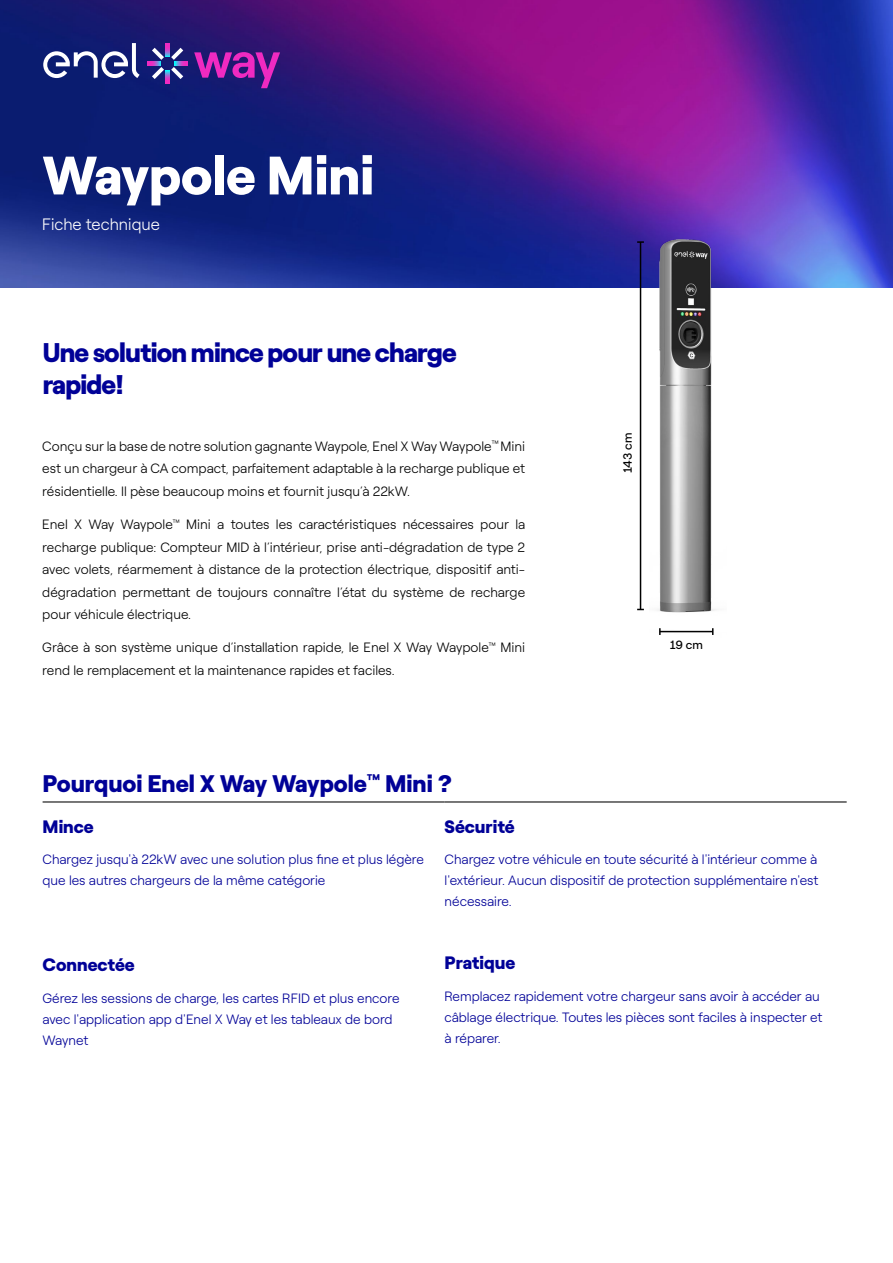
<style>
.page{position:relative;width:893px;height:1263px;background:#fff}
.page>*{position:absolute;margin:0;border:0;box-sizing:border-box;transform-origin:0 0}
.t1{font:900 54px "Roobert ENEL";color:#fff}
.t2{font:900 27px/32.4px "Roobert ENELRUS";letter-spacing:-.03em;color:#000197}
.t3{font:900 24px "Roobert ENEL";color:#000197}
.t4{font:900 18px "Roobert ENEL";color:#000197}
.t5{font:300 16.5px "Roobert ENEL";color:#fff}
.t6{font:300 13.5px/22.5px "Roobert ENELRUS";color:#000;text-align:justify}
.t7{font:300 13.5px/21px "Roobert ENEL";color:#000197}
.t8{font:12px "Roobert ENEL";letter-spacing:-.015em;color:#000}
</style>
<div class="page">
<hr style="left:43px;top:801px;width:402px;height:1px;background:#000">
<hr style="left:445px;top:801px;width:402px;height:1px;background:#000">
<img style="left:0;top:0;width:893px;height:287px">
<svg style="left:194px;top:52px;width:86px;height:36px;background:#701f91"></svg>
<svg style="left:43px;top:43px;width:97px;height:35px"></svg>
<hr style="left:147px;top:61px;width:14px;height:4px;background:#ef2ac1">
<hr style="left:166px;top:70px;width:4px;height:14px;background:#ef2ac1">
<svg style="left:152px;top:43px;width:36px;height:36px"></svg>
<hr style="left:640px;top:242px;width:1px;height:367px;background:#000">
<svg style="left:637px;top:241px;width:7px;height:2px"></svg>
<img style="left:649px;top:224px;width:77px;height:411px">
<h1 class="t1" style="left:42px;top:133px;width:333px">Waypole Mini</h1>
<p class="t5" style="left:42px;top:212px;width:119px">Fiche technique</p>
<h2 class="t2" style="left:43px;top:334px;width:416px">Une solution mince pour une charge rapide!</h2>
<p class="t6" style="left:42px;top:434px;width:484px">Conçu sur la base de notre solution gagnante Waypole, Enel X Way Waypole<sup>™</sup> Mini est un chargeur à CA compact, parfaitement adaptable à la recharge publique et résidentielle. Il pèse beaucoup moins et fournit jusqu’à 22kW.</p>
<p class="t6" style="left:42px;top:512px;width:484px">Enel X Way Waypole<sup>™</sup> Mini a toutes les caractéristiques nécessaires pour la recharge publique: Compteur MID à l’intérieur, prise anti-dégradation de type 2 avec volets, réarmement à distance de la protection électrique, dispositif anti&shy;dégradation permettant de toujours connaître l’état du système de recharge pour véhicule électrique.</p>
<p class="t6" style="left:42px;top:635px;width:484px">Grâce à son système unique d’installation rapide, le Enel X Way Waypole<sup>™</sup> Mini rend le remplacement et la maintenance rapides et faciles.</p>
<p class="t8" style="left:618px;top:473px;width:42px;rotate:-90deg">143 cm</p>
<p class="t8" style="left:670px;top:635px;width:35px">19 cm</p>
<h3 class="t3" style="left:43px;top:765px;width:411px">Pourquoi Enel X Way Waypole<sup>™</sup> Mini ?</h3>
<h3 class="t4" style="left:43px;top:812px;width:53px">Mince</h3>
<p class="t7" style="left:43px;top:848px;width:383px">Chargez jusqu'à 22kW avec une solution plus fine et plus légère que les autres chargeurs de la même catégorie</p>
<h3 class="t4" style="left:445px;top:812px;width:72px">Sécurité</h3>
<p class="t7" style="left:445px;top:848px;width:375px;text-align:justify">Chargez votre véhicule en toute sécurité à l'intérieur comme à l'extérieur. Aucun dispositif de protection supplémentaire n'est nécessaire.</p>
<h3 class="t4" style="left:43px;top:950px;width:94px">Connectée</h3>
<p class="t7" style="left:43px;top:986px;width:358px">Gérez les sessions de charge, les cartes RFID et plus encore avec l'application app d'Enel X Way et les tableaux de bord<br>Waynet</p>
<h3 class="t4" style="left:445px;top:949px;width:72px">Pratique</h3>
<p class="t7" style="left:445px;top:985px;width:379px">Remplacez rapidement votre chargeur sans avoir à accéder au câblage électrique. Toutes les pièces sont faciles à inspecter et à réparer.</p>
</div>
